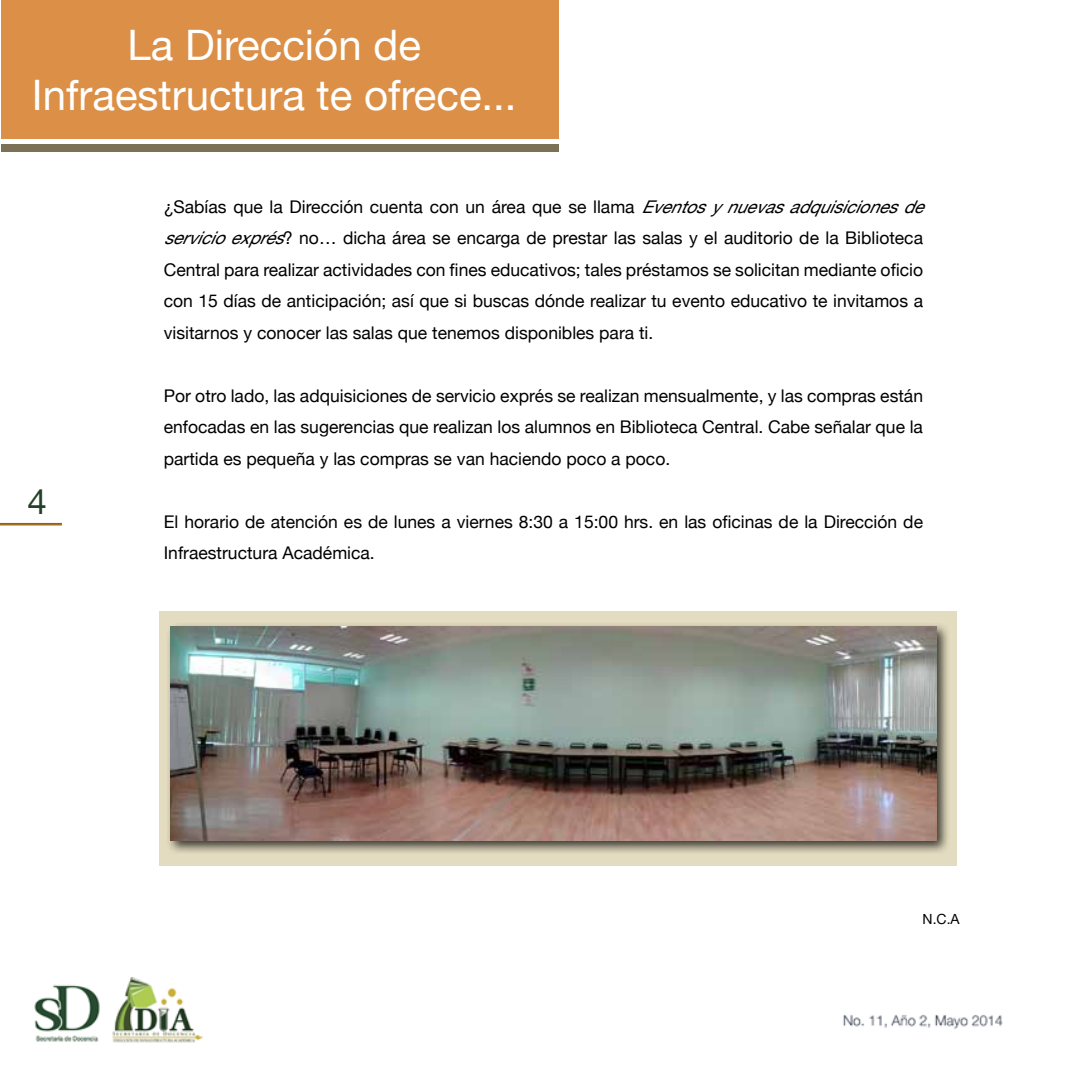
<style>
.page{position:relative;width:1067px;height:1067px;background:#fff}
.page>*{position:absolute;margin:0;border:0;box-sizing:border-box;transform-origin:0 0}
.t1{font:42px/50.4px "Helvetica Neue";color:#fff;text-align:center}
.t2{font:35px "Helvetica Neue";color:#234126}
.t3{font:17.5px/31.5px "Helvetica Neue";color:#000}
.t4{font:14px "Helvetica Neue";color:#000}
.s1{font-style:italic}
</style>
<div class="page">
<img style="left:0;top:0;width:1003px;height:1043px">
<hr style="left:0;top:523px;width:62px;height:1px;background:#995800">
<hr style="left:0;top:524px;width:62px;height:1px;background:#995800">
<div style="left:1px;top:0;width:557px;height:138px;background:#dc8f46"></div>
<div style="left:1px;top:144px;width:557px;height:8px;background:#7b7256"></div>
<div style="left:159px;top:611px;width:798px;height:255px;background:#e4dcc0"></div>
<div style="left:166px;top:622px;width:784px;height:232px;background:#000;opacity:.75"></div>
<img style="left:171px;top:626px;width:765px;height:214px">
<h1 class="t1" style="left:32px;top:19px;width:486px">La Dirección de<br>Infraestructura te ofrece...</h1>
<p class="t3" style="left:164px;top:190px;width:770px">¿Sabías que la Dirección cuenta con un área que se llama <span class="s1">Eventosynuevasadquisicionesde servicioexprés</span>? no… dicha área se encarga de prestar las salas y el auditorio de la Biblioteca Central para realizar actividades con fines educativos; tales préstamos se solicitan mediante oficio con 15 días de anticipación; así que si buscas dónde realizar tu evento educativo te invitamos a visitarnos y conocer las salas que tenemos disponibles para ti.</p>
<h2 class="t2" style="left:27px;top:481px;width:21px">4</h2>
<p class="t3" style="left:164px;top:379px;width:761px;text-align:justify">Por otro lado, las adquisiciones de servicio exprés se realizan mensualmente, y las compras están enfocadas en las sugerencias que realizan los alumnos en Biblioteca Central. Cabe señalar que la partida es pequeña y las compras se van haciendo poco a poco.</p>
<p class="t3" style="left:164px;top:505px;width:760px">El horario de atención es de lunes a viernes 8:30 a 15:00 hrs. en las oficinas de la Dirección de<br>Infraestructura Académica.</p>
<p class="t4" style="left:922px;top:911px;width:39px">N.C.A</p>
</div>
